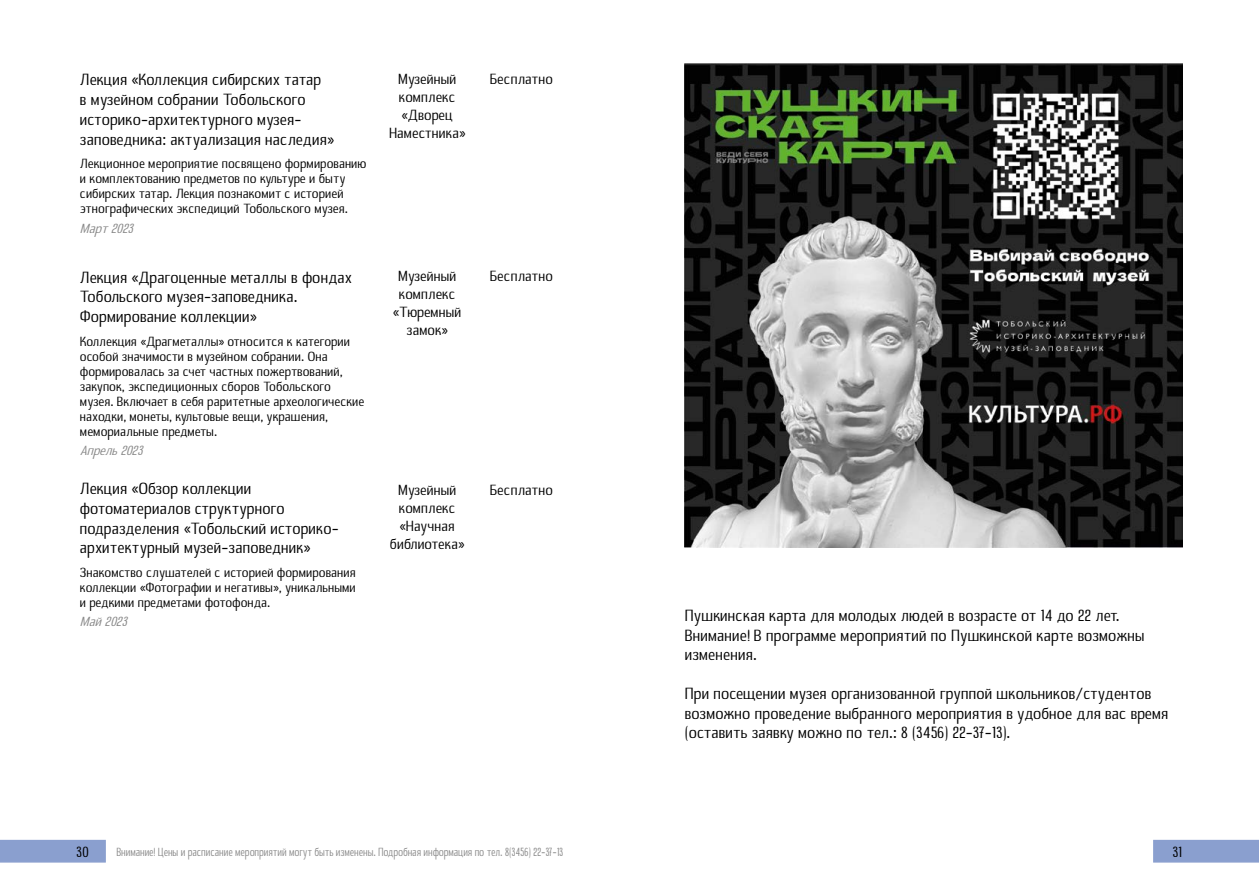
<style>
.page{position:relative;width:1259px;height:893px;background:#fff}
.page>*{position:absolute;margin:0;border:0;box-sizing:border-box;transform-origin:0 0}
.t1{font:16.5px/19.8px "B20 Sans";color:#000}
.t2{font:15px/18px "B20 Sans";color:#000;text-align:center}
.t3{font:13.5px/15px "B20 Sans";color:#000}
.t4{font:italic 13.5px "B20 Sans";color:#878787}
.t5{font:12px "B20 Sans";color:#878787;scale:.82 1}
</style>
<div class="page">
<div style="left:0;top:840px;width:106px;height:23px;background:#8a9fcf"></div>
<div style="left:1153px;top:840px;width:106px;height:23px;background:#8a9fcf"></div>
<img style="left:684px;top:64px;width:498px;height:483px">
<p class="t1" style="left:80px;top:71px;width:255px">Лекция «Коллекция сибирских татар<br>в музейном собрании Тобольского историко-архитектурного музея&shy;заповедника: актуализация наследия»</p>
<p class="t3" style="left:80px;top:157px;width:288px">Лекционное мероприятие посвящено формированию и комплектованию предметов по культуре и быту сибирских татар. Лекция познакомит с историей этнографических экспедиций Тобольского музея.</p>
<p class="t4" style="left:80px;top:221px;width:59px">Март2023</p>
<p class="t1" style="left:80px;top:268px;width:274px">Лекция «Драгоценные металлы в фондах<br>Тобольского музея-заповедника.<br>Формирование коллекции»</p>
<p class="t3" style="left:80px;top:335px;width:286px">Коллекция «Драгметаллы» относится к категории особой значимости в музейном собрании. Она формировалась за счет частных пожертвований, закупок, экспедиционных сборов Тобольского музея. Включает в себя раритетные археологические находки, монеты, культовые вещи, украшения, мемориальные предметы.</p>
<p class="t4" style="left:80px;top:444px;width:68px">Апрель2023</p>
<p class="t1" style="left:80px;top:480px;width:260px">Лекция «Обзор коллекции фотоматериалов структурного подразделения «Тобольский историко&shy;архитектурный музей-заповедник»</p>
<p class="t3" style="left:80px;top:566px;width:277px;text-align:justify">Знакомство слушателей с историей формирования коллекции «Фотографии и негативы», уникальными и редкими предметами фотофонда.</p>
<p class="t4" style="left:80px;top:615px;width:52px">Май2023</p>
<p class="t2" style="left:389px;top:71px;width:78px">Музейный комплекс «Дворец<br>Наместника»</p>
<p class="t2" style="left:490px;top:71px;width:65px">Бесплатно</p>
<p class="t2" style="left:393px;top:268px;width:70px">Музейный комплекс «Тюремный замок»</p>
<p class="t2" style="left:490px;top:268px;width:65px">Бесплатно</p>
<p class="t2" style="left:390px;top:481px;width:76px">Музейный комплекс «Научная библиотека»</p>
<p class="t2" style="left:490px;top:481px;width:65px">Бесплатно</p>
<p class="t1" style="left:685px;top:607px;width:461px">Пушкинская карта для молодых людей в возрасте от 14 до 22 лет.<br>Внимание! В программе мероприятий по Пушкинской карте возможны изменения.</p>
<p class="t1" style="left:685px;top:685px;width:485px">При посещении музея организованной группой школьников/студентов возможно проведение выбранного мероприятия в удобное для вас время (оставить заявку можно по тел.: 8 (3456) 22-37-13).</p>
<p class="t2" style="left:76px;top:844px;width:14px">30</p>
<p class="t2" style="left:1173px;top:844px;width:11px">31</p>
<p class="t5" style="left:117px;top:846px;width:546px">Внимание! Цены и расписание мероприятий могут быть изменены. Подробная информация по тел. 8(3456) 22-37-13</p>
</div>
